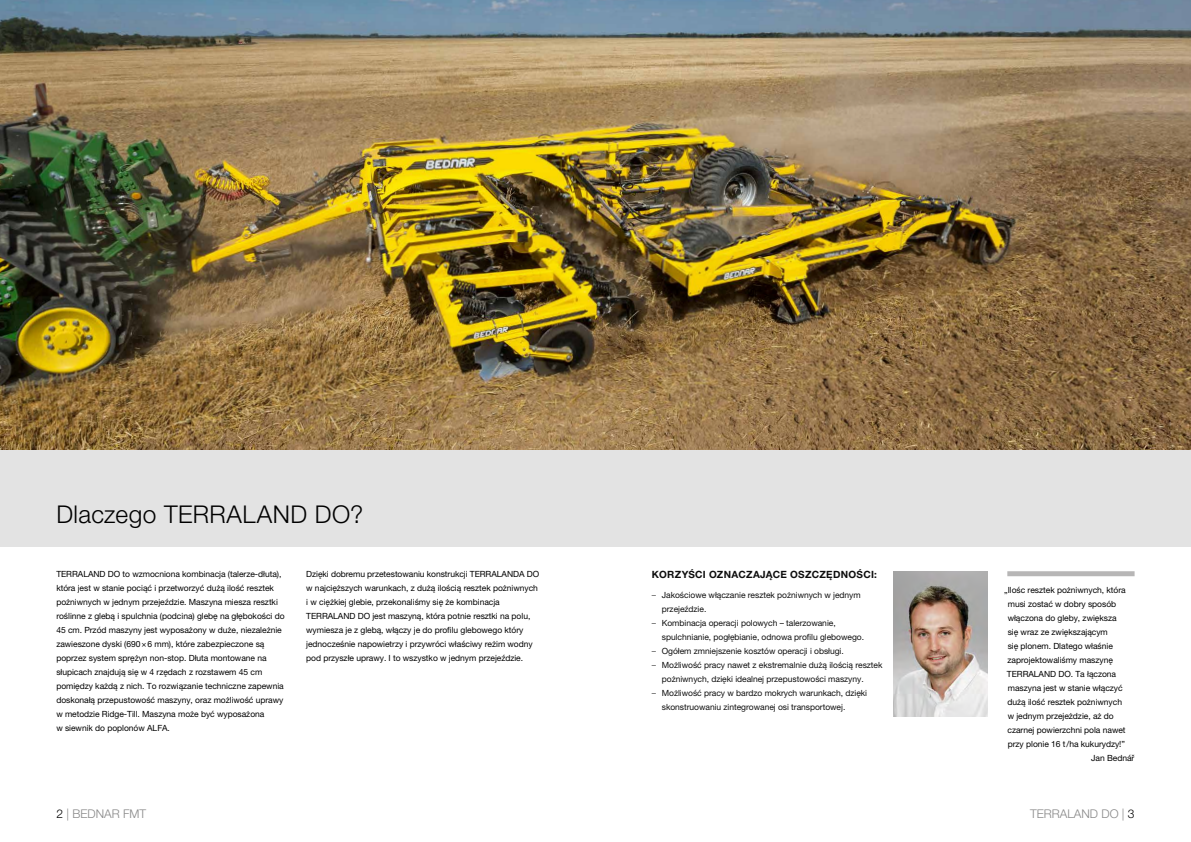
<style>
.page{position:relative;width:1191px;height:842px;background:#fff}
.page>*{position:absolute;margin:0;border:0;box-sizing:border-box;transform-origin:0 0}
.Nadpis_1{font:300 24.5px "Helvetica Neue LT Pro";letter-spacing:.015em;color:#000}
.t1{font:300 12px "Helvetica Neue LT Pro";color:#878787}
.t2{font:700 10px "Helvetica Neue LT Pro";letter-spacing:.03em;color:#000}
.Základní_text{font:8.5px/14px "Helvetica Neue LT Pro";letter-spacing:-.005em;color:#000}
.Reference_citace{font:8.5px "Helvetica Neue LT Pro";letter-spacing:-.005em;color:#000}
.s1{font-weight:300}
.s2{color:#000}
</style>
<div class="page">
<img style="left:0;top:0;width:1191px;height:451px">
<div style="left:0;top:451px;width:1191px;height:96px;background:#e3e3e3"></div>
<img style="left:893px;top:571px;width:94px;height:145px">
<div style="left:1007px;top:571px;width:127px;height:5px;background:#b7b6b6"></div>
<p class="Nadpis_1" style="left:56px;top:499px;width:308px">Dlaczego TERRALAND DO?</p>
<p class="Základní_text" style="left:56px;top:567px;width:230px">TERRALAND DO to wzmocniona kombinacja (talerze-dłuta), która jest w stanie pociąć i przetworzyć dużą ilość resztek pożniwnych w jednym przejeździe. Maszyna miesza resztki roślinne z glebą i spulchnia (podcina) glebę na głębokości do 45 cm. Przód maszyny jest wyposażony w duże, niezależnie zawieszone dyski (690×6 mm), które zabezpieczone są poprzez system sprężyn non-stop. Dłuta montowane na słupicach znajdują się w 4 rzędach z rozstawem 45 cm pomiędzy każdą z nich. To rozwiązanie techniczne zapewnia doskonałą przepustowość maszyny, oraz możliwość uprawy w metodzie Ridge-Till. Maszyna może być wyposażona<br>w siewnik do poplonów ALFA.</p>
<p class="Základní_text" style="left:306px;top:567px;width:234px">Dzięki dobremu przetestowaniu konstrukcji TERRALANDA DO w najcięższych warunkach, z dużą ilością resztek pożniwnych i w ciężkiej glebie, przekonaliśmy się że kombinacja TERRALAND DO jest maszyną, która potnie resztki na polu, wymiesza je z glebą, włączy je do profilu glebowego który jednocześnie napowietrzy i przywróci właściwy reżim wodny pod przyszłe uprawy. I to wszystko w jednym przejeździe.</p>
<p class="t2" style="left:652px;top:569px;width:227px">KORZYŚCI OZNACZAJĄCE OSZCZĘDNOŚCI:</p>
<p class="Základní_text" style="left:662px;top:588px;width:200px;text-indent:-10px"><span class="s1">–</span> Jakościowe włączanie resztek pożniwnych w jednym przejeździe.</p>
<p class="Základní_text" style="left:662px;top:616px;width:204px;text-indent:-10px"><span class="s1">–</span> Kombinacja operacji polowych – talerzowanie, spulchnianie, pogłębianie, odnowa profilu glebowego.</p>
<p class="Základní_text" style="left:652px;top:644px;width:193px"><span class="s1">–</span> Ogółem zmniejszenie kosztów operacji i obsługi.</p>
<p class="Základní_text" style="left:662px;top:658px;width:222px;text-indent:-10px"><span class="s1">–</span> Możliwość pracy nawet z ekstremalnie dużą ilością resztek pożniwnych, dzięki idealnej przepustowości maszyny.</p>
<p class="Základní_text" style="left:662px;top:686px;width:207px;text-indent:-10px"><span class="s1">–</span> Możliwość pracy w bardzo mokrych warunkach, dzięki skonstruowaniu zintegrowanej osi transportowej.</p>
<p class="Reference_citace" style="left:1004px;top:585px;width:123px">„Ilośc resztek pożniwnych, która</p>
<p class="Reference_citace" style="left:1007px;top:599px;width:110px">musi zostać w dobry sposób</p>
<p class="Reference_citace" style="left:1007px;top:613px;width:110px">włączona do gleby, zwiększa</p>
<p class="Reference_citace" style="left:1007px;top:627px;width:102px">się wraz ze zwiększającym</p>
<p class="Reference_citace" style="left:1007px;top:641px;width:107px">się plonem. Dlatego właśnie</p>
<p class="Reference_citace" style="left:1007px;top:655px;width:107px">zaprojektowaliśmy maszynę</p>
<p class="Reference_citace" style="left:1007px;top:669px;width:111px">TERRALAND DO. Ta łączona</p>
<p class="Reference_citace" style="left:1007px;top:683px;width:116px">maszyna jest w stanie włączyć</p>
<p class="Reference_citace" style="left:1007px;top:697px;width:116px">dużą ilość resztek pożniwnych</p>
<p class="Reference_citace" style="left:1007px;top:711px;width:108px">w jednym przejeżdzie, aż do</p>
<p class="Reference_citace" style="left:1007px;top:725px;width:120px">czarnej powierzchni pola nawet</p>
<p class="Reference_citace" style="left:1007px;top:739px;width:119px">przy plonie 16 t/ha kukurydzy!”</p>
<p class="Reference_citace" style="left:1091px;top:753px;width:45px">Jan Bednář</p>
<h2 class="t1" style="left:56px;top:806px;width:91px"><span class="s2">2</span> | BEDNAR FMT</h2>
<h2 class="t1" style="left:1030px;top:806px;width:106px">TERRALAND DO | <span class="s2">3</span></h2>
</div>
